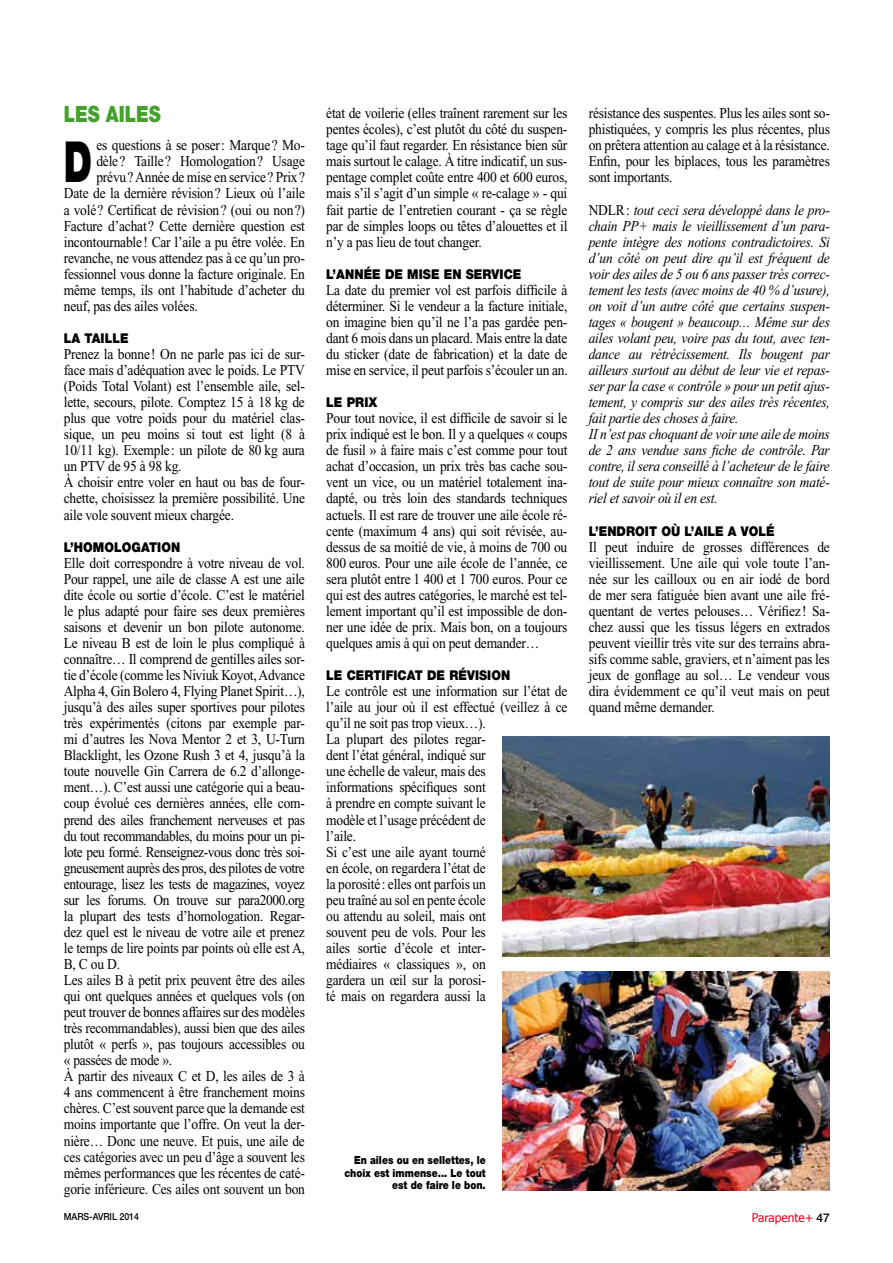
<style>
.page{position:relative;width:893px;height:1263px;background:#fff}
.page>*{position:absolute;margin:0;border:0;box-sizing:border-box;transform-origin:0 0}
.t1{font:900 56.7px "Helvetica Neue";color:#000;scale:.64 1}
.t2{font:900 22.5px "Helvetica Neue";color:#44a12b;scale:.8 1}
.t3{font:15px/16px "Times New Roman";letter-spacing:-.015em;color:#000;text-align:justify;scale:.9 1}
.t4{font:italic 15px/16px "Times New Roman";letter-spacing:-.015em;color:#000;scale:.9 1}
.t5{font:900 13.5px "Helvetica Neue";letter-spacing:.115em;color:#000;scale:.9 1}
.t6{font:12px "Tahoma";color:#e2001a}
.t7{font:900 11.25px/12.8px "Helvetica Neue";color:#000;text-align:right;scale:.85 1}
.t8{font:500 9.75px "Helvetica Neue";color:#000;scale:.9 1}
.s1{font-style:normal}
.s2{font-family:"Helvetica Neue";font-weight:500;color:#000}
</style>
<div class="page">
<img style="left:503px;top:736px;width:327px;height:220px">
<img style="left:503px;top:972px;width:327px;height:219px">
<h2 class="t2" style="left:64px;top:100px;width:121px">LES AILES</h2>
<p class="t3" style="left:326px;top:105px;width:269px">état de voilerie (elles traînent rarement sur les pentes écoles), c’est plutôt du côté du suspen&shy;tage qu’il faut regarder. En résistance bien sûr mais surtout le calage. À titre indicatif, un sus&shy;pentage complet coûte entre 400 et 600 euros, mais s’il s’agit d’un simple « re-calage » - qui fait partie de l’entretien courant - ça se règle par de simples loops ou têtes d’alouettes et il n’y a pas lieu de tout changer.</p>
<p class="t5" style="left:326px;top:266px;width:218px">L’ANNÉE DE MISE EN SERVICE</p>
<p class="t3" style="left:326px;top:282px;width:270px">La date du premier vol est parfois difficile à déterminer. Si le vendeur a la facture initiale, on imagine bien qu’il ne l’a pas gardée pen&shy;dant 6 mois dans un placard. Mais entre la date du sticker (date de fabrication) et la date de mise en service, il peut parfois s’écouler un an.</p>
<p class="t5" style="left:326px;top:394px;width:56px">LE PRIX</p>
<p class="t3" style="left:326px;top:410px;width:270px">Pour tout novice, il est difficile de savoir si le prix indiqué est le bon. Il y a quelques « coups de fusil » à faire mais c’est comme pour tout achat d’occasion, un prix très bas cache sou&shy;vent un vice, ou un matériel totalement ina&shy;dapté, ou très loin des standards techniques actuels. Il est rare de trouver une aile école ré&shy;cente (maximum 4 ans) qui soit révisée, au&shy;dessus de sa moitié de vie, à moins de 700 ou 800 euros. Pour une aile école de l’année, ce sera plutôt entre 1 400 et 1 700 euros. Pour ce qui est des autres catégories, le marché est tel&shy;lement important qu’il est impossible de don&shy;ner une idée de prix. Mais bon, on a toujours quelques amis à qui on peut demander…</p>
<p class="t5" style="left:326px;top:667px;width:206px">LE CERTIFICAT DE RÉVISION</p>
<p class="t3" style="left:326px;top:683px;width:270px;text-align:left">Le contrôle est une information sur l’état de l’aile au jour où il est effectué (veillez à ce qu’il ne soit pas trop vieux…).<br>La plupart des pilotes regar-<br>dent l’état général, indiqué sur<br>une échelle de valeur, mais des<br>informations spécifiques sont<br>à prendre en compte suivant le<br>modèle et l’usage précédent de<br>l’aile.<br>Si c’est une aile ayant tourné<br>en école, on regardera l’état de<br>la porosité: elles ont parfois un<br>peu traîné au sol en pente école<br>ou attendu au soleil, mais ont<br>souvent peu de vols. Pour les<br>ailes sortie d’école et inter-<br>médiaires « classiques », on<br>gardera un œil sur la porosi-<br>té mais on regardera aussi la</p>
<p class="t3" style="left:96px;top:137px;width:233px">es questions à se poser: Marque? Mo-</p>
<p class="t3" style="left:96px;top:153px;width:233px">dèle? Taille? Homologation? Usage</p>
<p class="t3" style="left:96px;top:169px;width:233px">prévu? Année de mise en service? Prix?</p>
<p class="t3" style="left:64px;top:185px;width:269px">Date de la dernière révision? Lieux où l’aile</p>
<p class="t3" style="left:64px;top:202px;width:269px">a volé? Certificat de révision? (oui ou non?)</p>
<p class="t3" style="left:64px;top:218px;width:269px">Facture d’achat? Cette dernière question est</p>
<p class="t3" style="left:64px;top:234px;width:269px">incontournable! Car l’aile a pu être volée. En</p>
<p class="t3" style="left:64px;top:250px;width:269px">revanche, ne vous attendez pas à ce qu’un pro-</p>
<p class="t3" style="left:64px;top:266px;width:270px">fessionnel vous donne la facture originale. En</p>
<p class="t3" style="left:64px;top:282px;width:269px">même temps, ils ont l’habitude d’acheter du</p>
<p class="t3" style="left:64px;top:298px;width:150px">neuf, pas des ailes volées.</p>
<p class="t5" style="left:64px;top:330px;width:74px">LA TAILL E</p>
<p class="t3" style="left:64px;top:346px;width:270px;text-align:left">Prenez la bonne! On ne parle pas ici de sur&shy;face mais d’adéquation avec le poids. Le PTV (Poids Total Volant) est l’ensemble aile, sel&shy;lette, secours, pilote. Comptez 15 à 18 kg de plus que votre poids pour du matériel clas&shy;sique, un peu moins si tout est light (8 à 10/11 kg). Exemple: un pilote de 80 kg aura un PTV de 95 à 98 kg.<br>À choisir entre voler en haut ou bas de four&shy;chette, choisissez la première possibilité. Une aile vole souvent mieux chargée.</p>
<p class="t5" style="left:64px;top:539px;width:131px">L’HOMOLOGATION</p>
<p class="t3" style="left:64px;top:555px;width:270px;text-align:left">Elle doit correspondre à votre niveau de vol.<br>Pour rappel, une aile de classe A est une aile dite école ou sortie d’école. C’est le matériel le plus adapté pour faire ses deux premières saisons et devenir un bon pilote autonome.<br>Le niveau B est de loin le plus compliqué à connaître… Il comprend de gentilles ailes sor&shy;tie d’école (comme les Niviuk Koyot, Advance Alpha 4, Gin Bolero 4, Flying Planet Spirit…), jusqu’à des ailes super sportives pour pilotes très expérimentés (citons par exemple par&shy;mi d’autres les Nova Mentor 2 et 3, U-Turn Blacklight, les Ozone Rush 3 et 4, jusqu’à la toute nouvelle Gin Carrera de 6.2 d’allonge&shy;ment…). C’est aussi une catégorie qui a beau&shy;coup évolué ces dernières années, elle com&shy;prend des ailes franchement nerveuses et pas du tout recommandables, du moins pour un pi&shy;lote peu formé. Renseignez-vous donc très soi&shy;gneusement auprès des pros, des pilotes de votre entourage, lisez les tests de magazines, voyez sur les forums. On trouve sur para2000.org la plupart des tests d’homologation. Regar&shy;dez quel est le niveau de votre aile et prenez le temps de lire points par points où elle est A, B, C ou D.<br>Les ailes B à petit prix peuvent être des ailes qui ont quelques années et quelques vols (on peut trouver de bonnes affaires sur des modèles très recommandables), aussi bien que des ailes plutôt « perfs », pas toujours accessibles ou « passées de mode ».<br>À partir des niveaux C et D, les ailes de 3 à 4 ans commencent à être franchement moins chères. C’est souvent parce que la demande est moins importante que l’offre. On veut la der&shy;nière… Donc une neuve. Et puis, une aile de ces catégories avec un peu d’âge a souvent les mêmes performances que les récentes de caté&shy;gorie inférieure. Ces ailes ont souvent un bon</p>
<h1 class="t1" style="left:64px;top:128px;width:40px">D</h1>
<p class="t7" style="left:344px;top:1153px;width:168px">EN AILES OU EN SELLETTES, LE<br>CHOIX EST IMMENSE... LE TOUT<br>EST DE FAIRE LE BON.</p>
<p class="t3" style="left:589px;top:105px;width:269px">résistance des suspentes. Plus les ailes sont so&shy;phistiquées, y compris les plus récentes, plus on prêtera attention au calage et à la résistance.<br>Enfin, pour les biplaces, tous les paramètres sont importants.</p>
<p class="t4" style="left:589px;top:202px;width:270px"><span class="s1">NDLR:</span> tout ceci sera développé dans le pro&shy;chain PP+ mais le vieillissement d’un para&shy;pente intègre des notions contradictoires. Si d’un côté on peut dire qu’il est fréquent de voir des ailes de 5 ou 6 ans passer très correc&shy;tement les tests (avec moins de 40 % d’usure), on voit d’un autre côté que certains suspen&shy;tages « bougent » beaucoup… Même sur des ailes volant peu, voire pas du tout, avec ten&shy;dance au rétrécissement. Ils bougent par ailleurs surtout au début de leur vie et repas&shy;ser par la case « contrôle » pour un petit ajus&shy;tement, y compris sur des ailes très récentes, fait partie des choses à faire.<br>II n’est pas choquant de voir une aile de moins de 2 ans vendue sans fiche de contrôle. Par contre, il sera conseillé à l’acheteur de le faire tout de suite pour mieux connaître son maté&shy;riel et savoir où il en est.</p>
<p class="t5" style="left:589px;top:523px;width:208px">L’ENDROIT OÙ L’AILE A VOLÉ</p>
<p class="t3" style="left:589px;top:539px;width:270px">Il peut induire de grosses différences de vieillissement. Une aile qui vole toute l’an&shy;née sur les cailloux ou en air iodé de bord de mer sera fatiguée bien avant une aile fré&shy;quentant de vertes pelouses… Vérifiez! Sa&shy;chez aussi que les tissus légers en extrados peuvent vieillir très vite sur des terrains abra&shy;sifs comme sable, graviers, et n’aiment pas les jeux de gonflage au sol… Le vendeur vous dira évidemment ce qu’il veut mais on peut quand même demander.</p>
<p class="t8" style="left:64px;top:1211px;width:85px">MARS-AVRIL 2014</p>
<p class="t6" style="left:752px;top:1209px;width:80px">Parapente+ <span class="s2">47</span></p>
</div>
